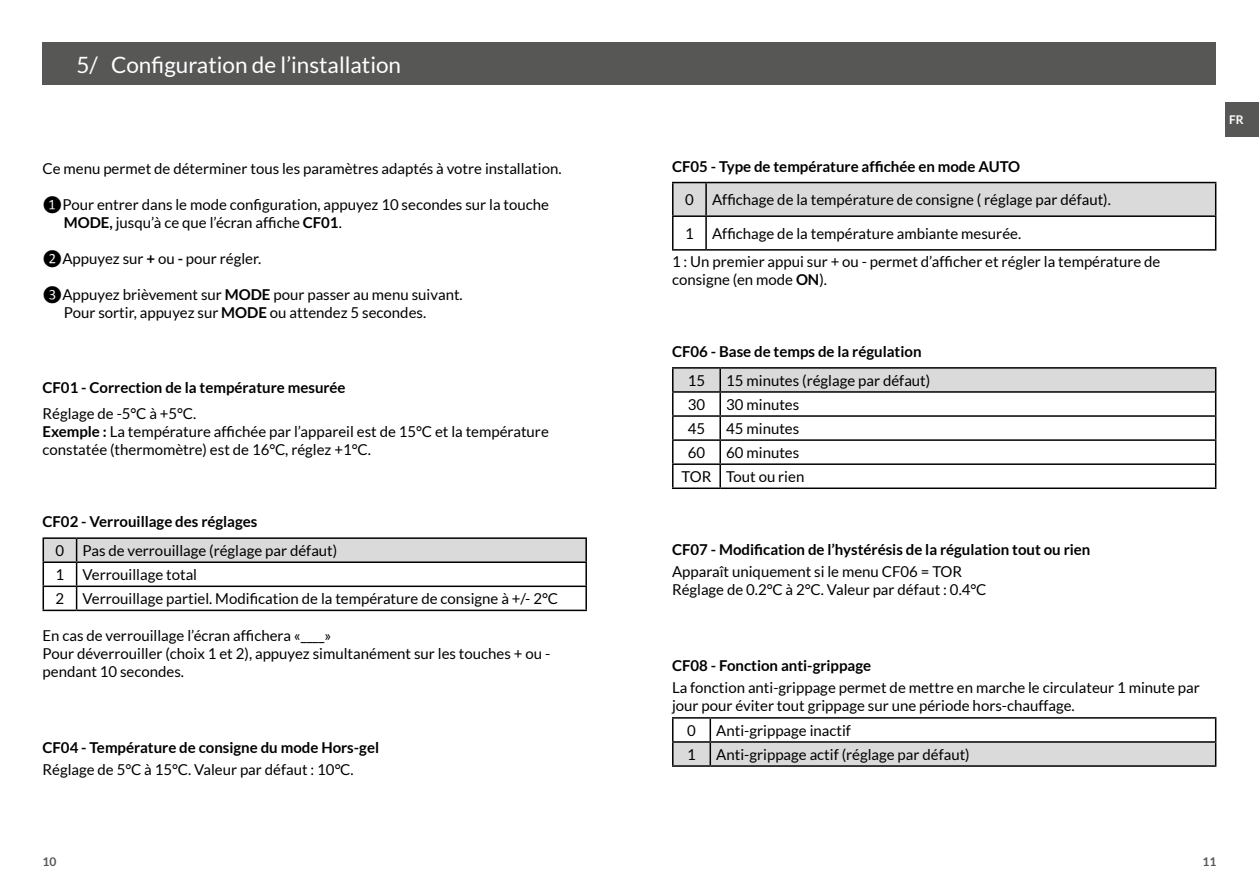
<style>
.page{position:relative;width:1259px;height:893px;background:#fff}
.page>*{position:absolute;margin:0;border:0;box-sizing:border-box;transform-origin:0 0}
.t1{font:22.5px "Lato";color:#fff}
.t2{font:15px/18px "Lato";color:#000}
.t3{font:700 15px "Lato";color:#000}
.t4{font:700 12px "Lato";color:#575756}
.t5{font:700 12px "Lato";color:#fff}
.s1{font-family:"Calibri"}
.s2{font-weight:700}
</style>
<div class="page">
<div style="left:1225px;top:102px;width:34px;height:34px;background:#575756"></div>
<div style="left:43px;top:43px;width:1173px;height:42px;background:#575756"></div>
<hr style="left:43px;top:537px;width:34px;height:2px;background:#000">
<hr style="left:77px;top:537px;width:510px;height:2px;background:#000">
<hr style="left:585px;top:539px;width:2px;height:22px;background:#000">
<hr style="left:77px;top:561px;width:510px;height:2px;background:#000">
<hr style="left:585px;top:563px;width:2px;height:23px;background:#000">
<hr style="left:77px;top:586px;width:510px;height:1px;background:#000">
<svg style="left:43px;top:538px;width:543px;height:72px"></svg>
<hr style="left:585px;top:587px;width:2px;height:23px;background:#000">
<hr style="left:43px;top:610px;width:34px;height:1px;background:#000">
<hr style="left:77px;top:610px;width:510px;height:1px;background:#000">
<div style="left:673px;top:183px;width:542px;height:32px;background:#dadada"></div>
<hr style="left:672px;top:182px;width:34px;height:1px;background:#000">
<hr style="left:672px;top:183px;width:1px;height:32px;background:#000">
<hr style="left:706px;top:182px;width:510px;height:1px;background:#000">
<hr style="left:705px;top:183px;width:2px;height:32px;background:#000">
<hr style="left:1215px;top:183px;width:1px;height:32px;background:#000">
<hr style="left:672px;top:215px;width:34px;height:2px;background:#000">
<hr style="left:672px;top:217px;width:1px;height:32px;background:#000">
<hr style="left:706px;top:215px;width:510px;height:2px;background:#000">
<hr style="left:705px;top:217px;width:2px;height:32px;background:#000">
<hr style="left:1215px;top:217px;width:1px;height:32px;background:#000">
<hr style="left:672px;top:249px;width:34px;height:2px;background:#000">
<hr style="left:706px;top:249px;width:510px;height:2px;background:#000">
<hr style="left:672px;top:367px;width:48px;height:2px;background:#000">
<hr style="left:720px;top:367px;width:496px;height:2px;background:#000">
<svg style="left:672px;top:368px;width:544px;height:119px"></svg>
<hr style="left:672px;top:487px;width:48px;height:2px;background:#000">
<hr style="left:720px;top:487px;width:496px;height:2px;background:#000">
<hr style="left:672px;top:717px;width:38px;height:2px;background:#000">
<hr style="left:710px;top:717px;width:506px;height:2px;background:#000">
<svg style="left:672px;top:719px;width:544px;height:46px"></svg>
<hr style="left:672px;top:765px;width:38px;height:2px;background:#000">
<hr style="left:710px;top:765px;width:506px;height:2px;background:#000">
<h1 class="t1" style="left:77px;top:52px;width:326px">5/ Configuration de l’installation</h1>
<p class="t2" style="left:43px;top:159px;width:520px">Ce menu permet de déterminer tous les paramètres adaptés à votre installation.</p>
<p class="t2" style="left:64px;top:195px;width:487px;text-indent:-21px"><span class="s1">❶</span>Pour entrer dans le mode configuration, appuyez 10 secondes sur la touche<br><span class="s2">MODE,</span> jusqu’à ce que l’écran affiche <span class="s2">CF01</span>.</p>
<p class="t2" style="left:43px;top:249px;width:220px"><span class="s1">❷</span>Appuyez sur <span class="s2">+</span> ou <span class="s2">-</span> pour régler.</p>
<p class="t2" style="left:64px;top:285px;width:400px;text-indent:-21px"><span class="s1">❸</span>Appuyez brièvement sur <span class="s2">MODE</span> pour passer au menu suivant.<br>Pour sortir, appuyez sur <span class="s2">MODE</span> ou attendez 5 secondes.</p>
<p class="t3" style="left:42px;top:379px;width:305px">CF01 - Correction de la température mesurée</p>
<p class="t2" style="left:42px;top:405px;width:508px">Réglage de -5°C à +5°C.<br><span class="s2">Exemple :</span> La température affichée par l’appareil est de 15°C et la température constatée (thermomètre) est de 16°C, réglez +1°C.</p>
<p class="t3" style="left:42px;top:513px;width:216px">CF02 - Verrouillage des réglages</p>
<p class="t2" style="left:56px;top:539px;width:504px;line-height:24.2px">0 Pas de verrouillage (réglage par défaut)<br>1 Verrouillage total<br>2 Verrouillage partiel. Modification de la température de consigne à +/- 2°C</p>
<p class="t2" style="left:43px;top:627px;width:509px">En cas de verrouillage l’écran affichera «____»<br>Pour déverrouiller (choix 1 et 2), appuyez simultanément sur les touches + ou - pendant 10 secondes.</p>
<p class="t3" style="left:43px;top:739px;width:338px">CF04 - Température de consigne du mode Hors-gel</p>
<p class="t2" style="left:43px;top:760px;width:313px">Réglage de 5°C à 15°C. Valeur par défaut : 10°C.</p>
<p class="t3" style="left:672px;top:157px;width:349px">CF05 - Type de température affichée en mode AUTO</p>
<p class="t2" style="left:685px;top:191px;width:427px">0 Affichage de la température de consigne ( réglage par défaut).</p>
<p class="t2" style="left:672px;top:220px;width:490px;line-height:27.8px;text-indent:13px">1 Affichage de la température ambiante mesurée.<br>1 : Un premier appui sur + ou - permet d’afficher et régler la température de</p>
<p class="t2" style="left:672px;top:270px;width:156px">consigne (en mode <span class="s2">ON</span>).</p>
<p class="t3" style="left:672px;top:343px;width:251px">CF06 - Base de temps de la régulation</p>
<p class="t2" style="left:688px;top:371px;width:19px">15</p>
<p class="t2" style="left:726px;top:371px;width:206px">15 minutes (réglage par défaut)</p>
<p class="t2" style="left:688px;top:395px;width:19px">30</p>
<p class="t2" style="left:726px;top:395px;width:75px">30 minutes</p>
<p class="t2" style="left:688px;top:420px;width:19px">45</p>
<p class="t2" style="left:726px;top:420px;width:75px">45 minutes</p>
<p class="t2" style="left:688px;top:444px;width:19px">60</p>
<p class="t2" style="left:681px;top:441px;width:124px;line-height:24px;text-indent:45px">60 minutes<br>TOR Tout ou rien</p>
<p class="t3" style="left:672px;top:541px;width:420px">CF07 - Modification de l’hystérésis de la régulation tout ou rien</p>
<p class="t2" style="left:672px;top:563px;width:316px">Apparaît uniquement si le menu CF06 = TOR<br>Réglage de 0.2°C à 2°C. Valeur par défaut : 0.4°C</p>
<p class="t3" style="left:672px;top:657px;width:201px">CF08 - Fonction anti-grippage</p>
<p class="t2" style="left:672px;top:679px;width:529px">La fonction anti-grippage permet de mettre en marche le circulateur 1 minute par jour pour éviter tout grippage sur une période hors-chauffage.</p>
<p class="t2" style="left:687px;top:721px;width:10px">0</p>
<p class="t2" style="left:716px;top:721px;width:136px">Anti-grippage inactif</p>
<p class="t2" style="left:687px;top:745px;width:10px">1</p>
<p class="t2" style="left:716px;top:745px;width:255px">Anti-grippage actif (réglage par défaut)</p>
<p class="t5" style="left:1229px;top:113px;width:16px">FR</p>
<p class="t4" style="left:43px;top:855px;width:15px">10</p>
<p class="t4" style="left:1202px;top:855px;width:15px">11</p>
</div>
